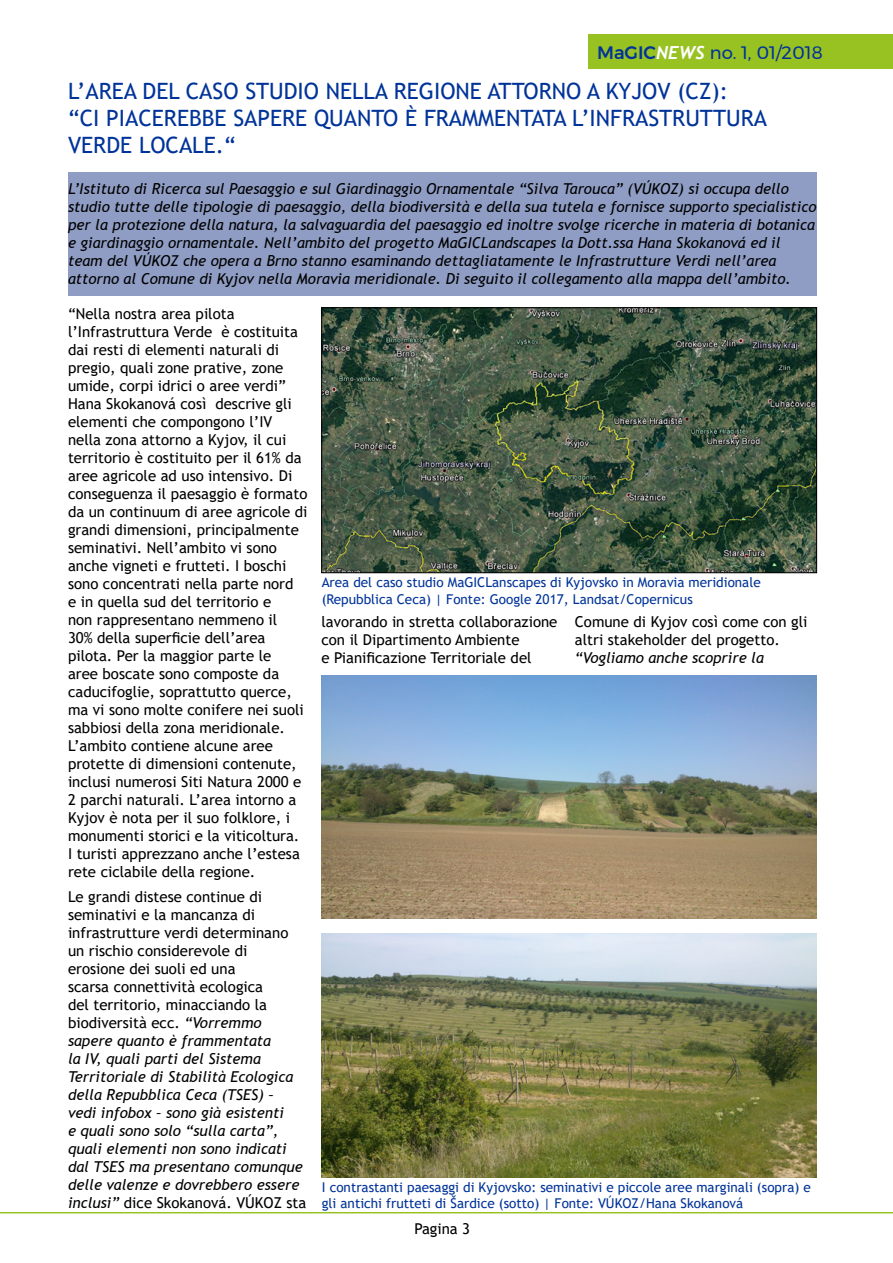
<style>
.page{position:relative;width:893px;height:1263px;background:#fff}
.page>*{position:absolute;margin:0;border:0;box-sizing:border-box;transform-origin:0 0}
.t1{font:22.5px/27px "Trebuchet MS";color:#039}
.t2{font:18px "Montserrat";color:#039}
.t3{font:15px/18px "Trebuchet MS";color:#000}
.t4{font:italic 15px/18px "Trebuchet MS";color:#000}
.t5{font:13.5px/16.2px "Trebuchet MS";color:#039}
.s1{font-weight:500}
.s2{font-family:"Trebuchet";font-weight:700;font-style:italic;color:#fff}
.s3{font-style:normal}
</style>
<div class="page">
<div style="left:588px;top:34px;width:305px;height:34px;background:#98c222"></div>
<hr style="left:0;top:1212px;width:893px;height:1px;background:#98c222">
<img style="left:323px;top:310px;width:492px;height:261px">
<div style="left:321px;top:308px;width:496px;height:265px;border:1px solid #000"></div>
<div style="left:68px;top:173px;width:748px;height:123px;background:#8f9dc4"></div>
<img style="left:321px;top:675px;width:495px;height:244px">
<img style="left:321px;top:934px;width:495px;height:243px">
<p class="t2" style="left:597px;top:39px;width:227px"><span class="s1">MaGIC</span><span class="s2">NEWS</span> no. 1, 01/2018</p>
<p class="t1" style="left:68px;top:77px;width:661px">L’AREA DEL CASO STUDIO NELLA REGIONE ATTORNO A KYJOV (CZ):</p>
<p class="t1" style="left:68px;top:104px;width:700px">“CI PIACEREBBE SAPERE QUANTO È FRAMMENTATA L’INFRASTRUTTURA<br>VERDE LOCALE.“</p>
<p class="t4" style="left:68px;top:179px;width:750px">L’Istituto di Ricerca sul Paesaggio e sul Giardinaggio Ornamentale “Silva Tarouca” (VÚKOZ) si occupa dello studio tutte delle tipologie di paesaggio, della biodiversità e della sua tutela e fornisce supporto specialistico per la protezione della natura, la salvaguardia del paesaggio ed inoltre svolge ricerche in materia di botanica e giardinaggio ornamentale. Nell’ambito del progetto MaGICLandscapes la Dott.ssa Hana Skokanová ed il team del VÚKOZ che opera a Brno stanno esaminando dettagliatamente le Infrastrutture Verdi nell’area attorno al Comune di Kyjov nella Moravia meridionale. Di seguito il collegamento alla mappa dell’ambito.</p>
<p class="t3" style="left:68px;top:304px;width:241px">“Nella nostra area pilota l’Infrastruttura Verde è costituita dai resti di elementi naturali di pregio, quali zone prative, zone umide, corpi idrici o aree verdi” Hana Skokanová così descrive gli elementi che compongono l’IV nella zona attorno a Kyjov, il cui territorio è costituito per il 61% da aree agricole ad uso intensivo. Di conseguenza il paesaggio è formato da un continuum di aree agricole di grandi dimensioni, principalmente seminativi. Nell’ambito vi sono anche vigneti e frutteti. I boschi sono concentrati nella parte nord<br>e in quella sud del territorio e<br>non rappresentano nemmeno il<br>30% della superficie dell’area pilota. Per la maggior parte le<br>aree boscate sono composte da caducifoglie, soprattutto querce, ma vi sono molte conifere nei suoli sabbiosi della zona meridionale.<br>L’ambito contiene alcune aree protette di dimensioni contenute, inclusi numerosi Siti Natura 2000 e 2 parchi naturali. L’area intorno a Kyjov è nota per il suo folklore, i monumenti storici e la viticoltura.<br>I turisti apprezzano anche l’estesa rete ciclabile della regione.</p>
<p class="t4" style="left:68px;top:888px;width:240px"><span class="s3">Le grandi distese continue di seminativi e la mancanza di infrastrutture verdi determinano un rischio considerevole di erosione dei suoli ed una<br>scarsa connettività ecologica<br>del territorio, minacciando la biodiversità ecc.</span> “Vorremmo sapere quanto è frammentata<br>la IV, quali parti del Sistema<br>Territoriale di Stabilità Ecologica della Repubblica Ceca (TSES) –<br>vedi infobox – sono già esistenti<br>e quali sono solo “sulla carta”, quali elementi non sono indicati dal TSES ma presentano comunque delle valenze e dovrebbero essere inclusi” <span class="s3">dice Skokanová. VÚKOZ sta</span></p>
<p class="t5" style="left:322px;top:574px;width:441px">Area del caso studio MaGICLanscapes di Kyjovsko in Moravia meridionale</p>
<p class="t5" style="left:322px;top:591px;width:373px">(Repubblica Ceca) | Fonte: Google 2017, Landsat/Copernicus</p>
<p class="t3" style="left:321px;top:612px;width:237px">lavorando in stretta collaborazione con il Dipartimento Ambiente<br>e Pianificazione Territoriale del</p>
<p class="t3" style="left:575px;top:612px;width:234px">Comune di Kyjov così come con gli altri stakeholder del progetto.</p>
<p class="t4" style="left:575px;top:648px;width:191px">“Vogliamo anche scoprire la</p>
<p class="t5" style="left:322px;top:1179px;width:490px">I contrastanti paesaggi di Kyjovsko: seminativi e piccole aree marginali (sopra) e gli antichi frutteti di Šardice (sotto) | Fonte: VÚKOZ/Hana Skokanová</p>
<p class="t3" style="left:414px;top:1219px;width:57px">Pagina 3</p>
</div>
